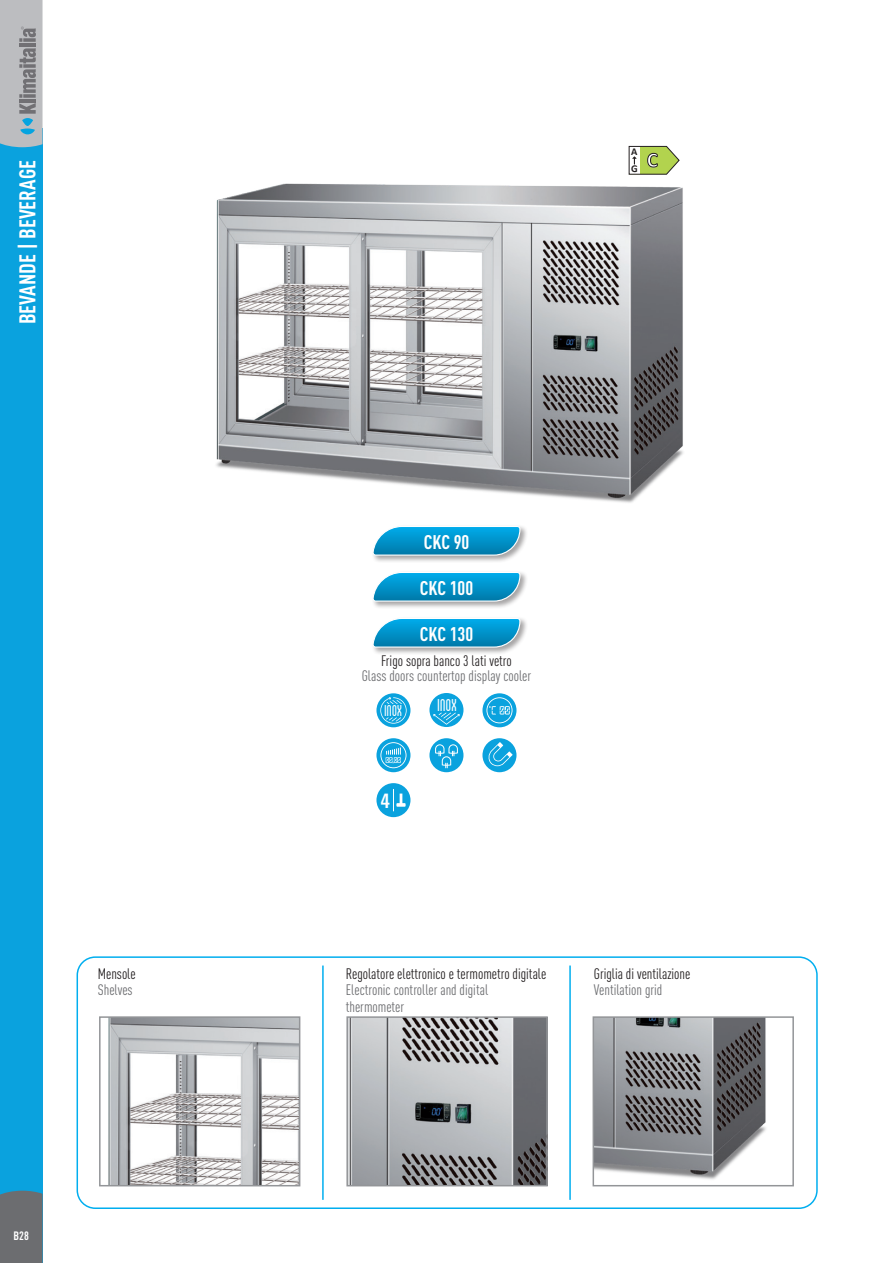
<style>
.page{position:relative;width:893px;height:1263px;background:#fff}
.page>*{position:absolute;margin:0;border:0;box-sizing:border-box;transform-origin:0 0}
.t1{font:700 22.5px "DIN Cond";color:#fff}
.t2{font:700 condensed 20.25px "Linotype Univers";color:#fff}
.t3{font:700 19.5px "DIN Cond";color:#fff}
.t4{font:condensed 18px "Blanch";color:#fff}
.t5{font:condensed 16.5px "Blanch";color:#fff}
.t6{font:15px/16.5px "DIN Cond";color:#6c6d70}
.t7{font:15px "DIN Cond";color:#231f20}
.t8{font:700 12px "DIN Cond";color:#fff}
.t9{font:700 10.5px/17.1px "Calibri";color:#231f20}
</style>
<div class="page">
<img style="left:349px;top:1019px;width:196px;height:164px">
<div style="left:346px;top:1016px;width:202px;height:170px;border:2px solid #939598"></div>
<img style="left:108px;top:1019px;width:189px;height:164px">
<div style="left:99px;top:1016px;width:201px;height:170px;border:2px solid #939598"></div>
<img style="left:596px;top:1019px;width:170px;height:161px">
<div style="left:593px;top:1016px;width:201px;height:170px;border:2px solid #939598"></div>
<div style="left:77px;top:956px;width:741px;height:253px;border:2px solid #00aeef;border-radius:18px"></div>
<hr style="left:322px;top:965px;width:2px;height:235px;background:#00aeef">
<hr style="left:569px;top:965px;width:2px;height:235px;background:#00aeef">
<img style="left:216px;top:168px;width:467px;height:335px">
<div style="left:0;top:128px;width:43px;height:1135px;background:#0aa2de"></div>
<div style="left:0;top:1191px;width:43px;height:72px;background:#6c6d70"></div>
<svg style="left:0;top:0;width:43px;height:147px;background:#adb2b6"></svg>
<div style="left:371px;top:616px;width:157px;height:39px;background:#231f20;opacity:.4"></div>
<svg style="left:372px;top:617px;width:149px;height:31px;background:#2fa4d0"></svg>
<div style="left:371px;top:570px;width:157px;height:39px;background:#231f20;opacity:.4"></div>
<svg style="left:372px;top:571px;width:149px;height:31px;background:#2fa4d0"></svg>
<div style="left:371px;top:524px;width:157px;height:39px;background:#231f20;opacity:.4"></div>
<svg style="left:372px;top:525px;width:149px;height:31px;background:#2fa4d0"></svg>
<div style="left:429px;top:738px;width:34px;height:34px;background:#0aa2de;border-radius:50%"></div>
<svg style="left:435px;top:744px;width:23px;height:24px"></svg>
<div style="left:482px;top:738px;width:34px;height:34px;background:#0aa2de;border-radius:50%"></div>
<svg style="left:488px;top:742px;width:25px;height:24px"></svg>
<svg style="left:482px;top:693px;width:34px;height:34px"></svg>
<svg style="left:486px;top:697px;width:26px;height:26px"></svg>
<svg style="left:376px;top:738px;width:34px;height:34px"></svg>
<svg style="left:380px;top:742px;width:26px;height:26px"></svg>
<div style="left:429px;top:693px;width:34px;height:34px;background:#0aa2de;border-radius:50%"></div>
<svg style="left:433px;top:713px;width:27px;height:12px"></svg>
<svg style="left:376px;top:693px;width:34px;height:34px"></svg>
<svg style="left:380px;top:697px;width:27px;height:27px"></svg>
<div style="left:376px;top:783px;width:34px;height:34px;background:#0aa2de;border-radius:50%"></div>
<svg style="left:393px;top:789px;width:13px;height:22px"></svg>
<svg style="left:629px;top:146px;width:51px;height:29px"></svg>
<h1 class="t1" style="left:14px;top:324px;width:166px;rotate:-90deg">BEVANDE | BEVERAGE</h1>
<p class="t7" style="left:98px;top:965px;width:39px">Mensole</p>
<p class="t6" style="left:98px;top:982px;width:36px">Shelves</p>
<p class="t8" style="left:14px;top:1228px;width:17px">B28</p>
<p class="t9" style="left:631px;top:144px;width:28px">A<br>G <sup>C</sup></p>
<h3 class="t3" style="left:424px;top:530px;width:47px">CKC 90</h3>
<h3 class="t3" style="left:420px;top:576px;width:55px">CKC 100</h3>
<h3 class="t3" style="left:420px;top:622px;width:55px">CKC 130</h3>
<p class="t7" style="left:381px;top:651px;width:132px">Frigo sopra banco 3 lati vetro</p>
<p class="t6" style="left:362px;top:667px;width:171px">Glass doors countertop display cooler</p>
<p class="t5" style="left:384px;top:702px;width:19px">INOX</p>
<h2 class="t2" style="left:381px;top:789px;width:11px">4</h2>
<p class="t4" style="left:437px;top:695px;width:21px">INOX</p>
<p class="t7" style="left:346px;top:965px;width:202px">Regolatore elettronico e termometro digitale</p>
<p class="t6" style="left:346px;top:982px;width:144px">Electronic controller and digital thermometer</p>
<p class="t7" style="left:594px;top:965px;width:98px">Griglia di ventilazione</p>
<p class="t6" style="left:594px;top:982px;width:70px">Ventilation grid</p>
</div>
